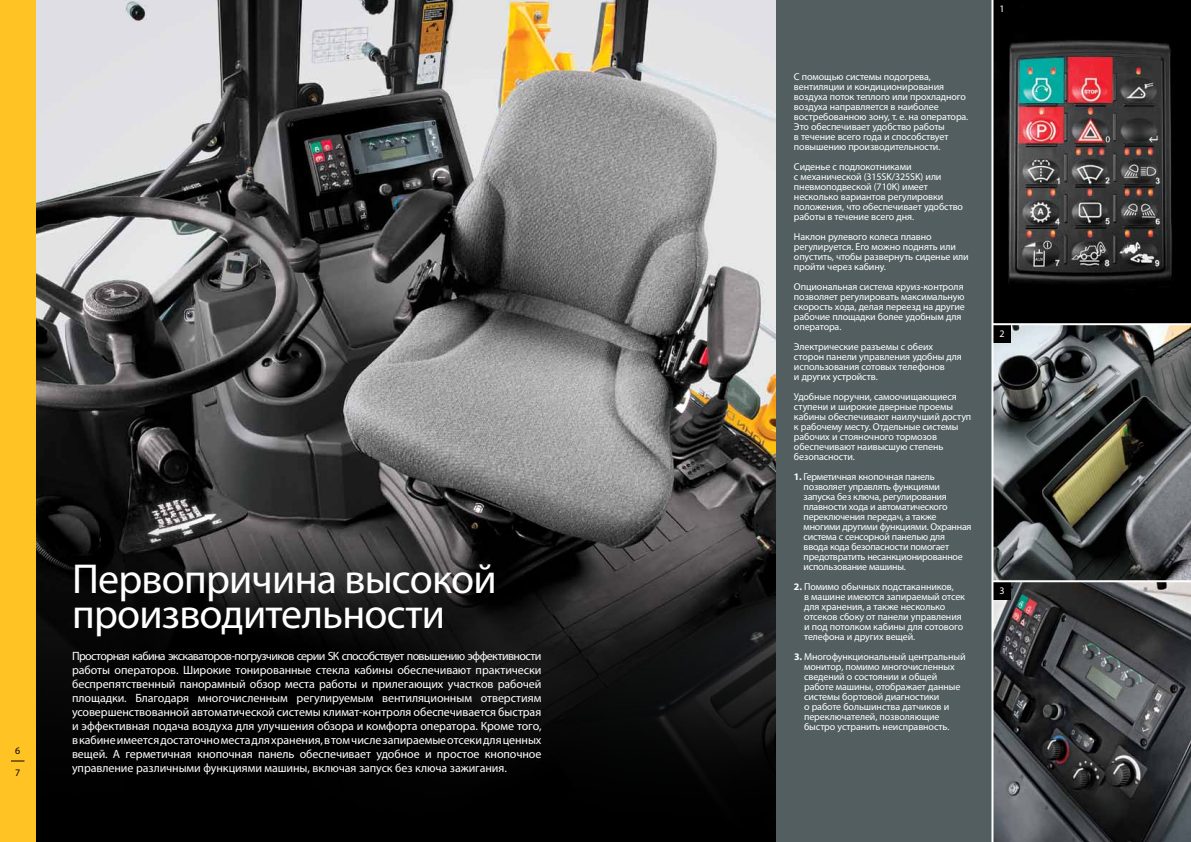
<style>
.page{position:relative;width:1191px;height:842px;background:#fff}
.page>*{position:absolute;margin:0;border:0;box-sizing:border-box;transform-origin:0 0}
.t1{font:42px/35px "Myriad Pro";letter-spacing:-.02em;color:#fff}
.t2{font:12px/14px "Myriad Pro";letter-spacing:-.01em;color:#fff;text-align:justify}
.t3{font:10px/10px "Myriad Pro";letter-spacing:-.01em;color:#fff}
.t4{font:10px "Myriad Pro";color:#000}
.s1{font-weight:700}
</style>
<div class="page">
<img style="left:36px;top:0;width:740px;height:520px">
<img style="left:993px;top:0;width:198px;height:842px">
<div style="left:993px;top:0;width:17px;height:17px;background:#000"></div>
<div style="left:993px;top:325px;width:17px;height:17px;background:#000"></div>
<div style="left:993px;top:582px;width:17px;height:17px;background:#000"></div>
<svg style="left:36px;top:520px;width:740px;height:322px;background:#111011"></svg>
<div style="left:776px;top:0;width:216px;height:842px;background:#525e60"></div>
<hr style="left:991px;top:0;width:2px;height:842px;background:#fff">
<hr style="left:992px;top:580px;width:199px;height:2px;background:#fff">
<hr style="left:992px;top:323px;width:199px;height:2px;background:#fff">
<div style="left:0;top:0;width:36px;height:842px;background:#ffc424"></div>
<svg style="left:11px;top:760px;width:14px;height:1px"></svg>
<p class="t4" style="left:15px;top:744px;width:7px">6</p>
<p class="t4" style="left:15px;top:766px;width:7px">7</p>
<p class="t4" style="left:15px;top:766px;width:7px">5</p>
<h1 class="t1" style="left:72px;top:561px;width:426px">Первопричина высокой производительности</h1>
<p class="t2" style="left:72px;top:649px;width:471px">Просторная кабина экскаваторов-погрузчиков серии SК способствует повышению эффективности работы операторов. Широкие тонированные стекла кабины обеспечивают практически беспрепятственный панорамный обзор места работы и прилегающих участков рабочей площадки. Благодаря многочисленным регулируемым вентиляционным отверстиям усовершенствованной автоматической системы климат-контроля обеспечивается быстрая и эффективная подача воздуха для улучшения обзора и комфорта оператора. Кроме того, в кабине имеется достаточно места для хранения, в том числе запираемые отсеки для ценных вещей. А герметичная кнопочная панель обеспечивает удобное и простое кнопочное управление различными функциями машины, включая запуск без ключа зажигания.</p>
<p class="t3" style="left:794px;top:71px;width:176px">С помощью системы подогрева, вентиляции и кондиционирования воздуха поток теплого или прохладного воздуха направляется в наиболее востребованною зону, т. е. на оператора.<br>Это обеспечивает удобство работы<br>в течение всего года и способствует повышению производительности.</p>
<p class="t3" style="left:794px;top:161px;width:171px">Сиденье с подлокотниками<br>с механической (315SK/325SK) или пневмоподвеской (710K) имеет несколько вариантов регулировки положения, что обеспечивает удобство работы в течение всего дня.</p>
<p class="t3" style="left:794px;top:231px;width:176px">Наклон рулевого колеса плавно регулируется. Его можно поднять или опустить, чтобы развернуть сиденье или пройти через кабину.</p>
<p class="t3" style="left:794px;top:281px;width:172px">Опциональная система круиз-контроля позволяет регулировать максимальную скорость хода, делая переезд на другие рабочие площадки более удобным для оператора.</p>
<p class="t3" style="left:794px;top:341px;width:169px">Электрические разъемы с обеих сторон панели управления удобны для использования сотовых телефонов<br>и других устройств.</p>
<p class="t3" style="left:794px;top:391px;width:179px">Удобные поручни, самоочищающиеся ступени и широкие дверные проемы кабины обеспечивают наилучший доступ к рабочему месту. Отдельные системы рабочих и стояночного тормозов обеспечивают наивысшую степень безопасности.</p>
<p class="t3" style="left:803px;top:471px;width:169px;text-indent:-10px"><span class="s1">1.</span> Герметичная кнопочная панель позволяет управлять функциями запуска без ключа, регулирования плавности хода и автоматического переключения передач, а также многими другими функциями. Охранная система с сенсорной панелью для ввода кода безопасности помогает предотвратить несанкционированное использование машины.</p>
<p class="t3" style="left:804px;top:581px;width:162px;text-indent:-10px"><span class="s1">2.</span> Помимо обычных подстаканников,<br>в машине имеются запираемый отсек для хранения, а также несколько отсеков сбоку от панели управления и под потолком кабины для сотового телефона и других вещей.</p>
<p class="t3" style="left:804px;top:651px;width:163px;text-indent:-10px"><span class="s1">3.</span> Многофункциональный центральный монитор, помимо многочисленных сведений о состоянии и общей работе машины, отображает данные системы бортовой диагностики<br>о работе большинства датчиков и переключателей, позволяющие быстро устранить неисправность.</p>
<p class="t3" style="left:999px;top:3px;width:7px">1</p>
<p class="t3" style="left:999px;top:328px;width:7px">2</p>
<p class="t3" style="left:999px;top:585px;width:7px">3</p>
</div>
